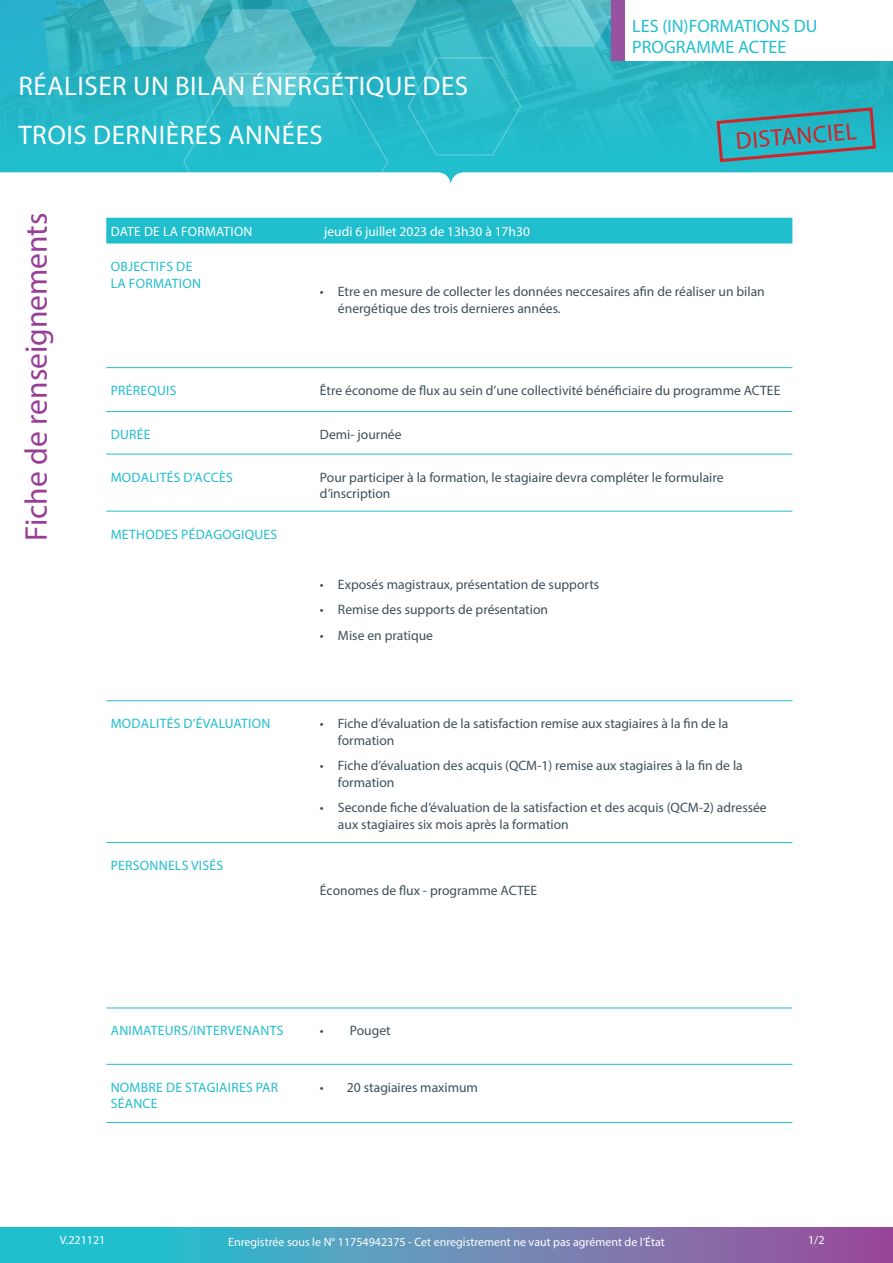
<style>
.page{position:relative;width:893px;height:1263px;background:#fff}
.page>*{position:absolute;margin:0;border:0;box-sizing:border-box;transform-origin:0 0}
.t1{font:31.5px "Myriad Pro";color:#983e97}
.t2{font:27px/49.5px "Myriad Pro";letter-spacing:.02em;color:#fff}
.t3{font:24px "Myriad Pro";color:#d1232a}
.t4{font:18px "Myriad Pro";color:#21bece}
.txt_tableau__puces{font:13.65px/16.6px "Myriad Pro";color:#3d4f59}
.txt_tableau__horaire{font:13.65px/16.6px "Myriad Pro";letter-spacing:.02em;color:#21bece}
.txt_tableau__gras{font:13.5px "Myriad Pro";color:#fff}
.txt_tableau__horaire-2{font:13.5px "Myriad Pro";letter-spacing:.02em;color:#fff}
.t5{font:12px "Myriad Pro";color:#fff}
</style>
<div class="page">
<img style="left:0;top:0;width:893px;height:173px">
<svg style="left:102px;top:0;width:520px;height:183px;background:#40bdca"></svg>
<svg style="left:0;top:1228px;width:893px;height:35px;background:#5f8fb8"></svg>
<div style="left:106px;top:218px;width:686px;height:25px;background:#21bece"></div>
<hr style="left:106px;top:367px;width:214px;height:1px;background:#21bece">
<hr style="left:106px;top:411px;width:214px;height:1px;background:#21bece">
<hr style="left:106px;top:454px;width:214px;height:1px;background:#21bece">
<hr style="left:106px;top:511px;width:214px;height:1px;background:#21bece">
<hr style="left:106px;top:700px;width:214px;height:1px;background:#21bece">
<hr style="left:106px;top:842px;width:214px;height:1px;background:#21bece">
<hr style="left:106px;top:1007px;width:214px;height:1px;background:#21bece">
<hr style="left:320px;top:367px;width:472px;height:1px;background:#21bece">
<hr style="left:320px;top:411px;width:472px;height:1px;background:#21bece">
<hr style="left:320px;top:454px;width:472px;height:1px;background:#21bece">
<hr style="left:320px;top:511px;width:472px;height:1px;background:#21bece">
<hr style="left:320px;top:700px;width:472px;height:1px;background:#21bece">
<hr style="left:320px;top:842px;width:472px;height:1px;background:#21bece">
<hr style="left:320px;top:1007px;width:472px;height:1px;background:#21bece">
<hr style="left:106px;top:1064px;width:214px;height:1px;background:#21bece">
<hr style="left:106px;top:1122px;width:214px;height:1px;background:#21bece">
<hr style="left:320px;top:1064px;width:472px;height:1px;background:#21bece">
<hr style="left:320px;top:1122px;width:472px;height:1px;background:#21bece">
<svg style="left:715px;top:106px;width:163px;height:58px;background:#36a7b5"></svg>
<div style="left:625px;top:0;width:268px;height:60px;background:#fff"></div>
<div style="left:612px;top:0;width:13px;height:60px;background:#9952a0"></div>
<p class="t2" style="left:18px;top:61px;width:451px">RÉALISER UN BILAN ÉNERGÉTIQUE DES<br>TROIS DERNIÈRES ANNÉES</p>
<p class="t4" style="left:632px;top:15px;width:187px">LES (IN)FORMATIONS DU</p>
<p class="t4" style="left:632px;top:36px;width:156px">PROGRAMME ACTEE</p>
<p class="t3" style="left:735px;top:127px;width:123px;rotate:-5deg">DISTANCIEL</p>
<p class="t1" style="left:17px;top:541px;width:330px;rotate:-90deg">Fiche de renseignements</p>
<p class="txt_tableau__horaire-2" style="left:111px;top:223px;width:143px">DATE DE LA FORMATION</p>
<p class="txt_tableau__gras" style="left:324px;top:223px;width:207px">jeudi 6 juillet 2023 de 13h30 à 17h30</p>
<p class="txt_tableau__horaire" style="left:111px;top:258px;width:83px">OBJECTIFS DE</p>
<p class="txt_tableau__horaire" style="left:111px;top:274px;width:92px">LA FORMATION</p>
<p class="txt_tableau__puces" style="left:338px;top:283px;width:428px;text-indent:-18px">• Etre en mesure de collecter les données neccesaires afin de réaliser un bilan énergétique des trois dernieres années.</p>
<p class="txt_tableau__horaire" style="left:111px;top:382px;width:67px">PRÉREQUIS</p>
<p class="txt_tableau__puces" style="left:320px;top:382px;width:462px">Être économe de flux au sein d’une collectivité bénéficiaire du programme ACTEE</p>
<p class="txt_tableau__horaire" style="left:111px;top:426px;width:41px">DURÉE</p>
<p class="txt_tableau__puces" style="left:320px;top:426px;width:83px">Demi- journée</p>
<p class="txt_tableau__horaire" style="left:111px;top:468px;width:124px">MODALITÉS D’ACCÈS</p>
<p class="txt_tableau__puces" style="left:320px;top:468px;width:405px">Pour participer à la formation, le stagiaire devra compléter le formulaire d’inscription</p>
<p class="txt_tableau__horaire" style="left:111px;top:525px;width:168px">METHODES PÉDAGOGIQUES</p>
<p class="txt_tableau__puces" style="left:320px;top:576px;width:281px">• Exposés magistraux, présentation de supports</p>
<p class="txt_tableau__puces" style="left:320px;top:601px;width:230px">• Remise des supports de présentation</p>
<p class="txt_tableau__puces" style="left:320px;top:626px;width:115px">• Mise en pratique</p>
<p class="txt_tableau__horaire" style="left:111px;top:715px;width:161px">MODALITÉS D’ÉVALUATION</p>
<p class="txt_tableau__puces" style="left:338px;top:715px;width:392px;text-indent:-18px">• Fiche d’évaluation de la satisfaction remise aux stagiaires à la fin de la formation</p>
<p class="txt_tableau__puces" style="left:338px;top:757px;width:406px;text-indent:-18px">• Fiche d’évaluation des acquis (QCM-1) remise aux stagiaires à la fin de la formation</p>
<p class="txt_tableau__puces" style="left:338px;top:799px;width:430px;text-indent:-18px">• Seconde fiche d’évaluation de la satisfaction et des acquis (QCM-2) adressée aux stagiaires six mois après la formation</p>
<p class="txt_tableau__horaire" style="left:111px;top:857px;width:114px">PERSONNELS VISÉS</p>
<p class="txt_tableau__puces" style="left:320px;top:882px;width:219px">Économes de flux - programme ACTEE</p>
<p class="txt_tableau__horaire" style="left:111px;top:1022px;width:174px">ANIMATEURS/INTERVENANTS</p>
<p class="txt_tableau__puces" style="left:320px;top:1022px;width:72px">• Pouget</p>
<p class="txt_tableau__horaire" style="left:111px;top:1078px;width:169px">NOMBRE DE STAGIAIRES PAR<br>SÉANCE</p>
<p class="txt_tableau__puces" style="left:320px;top:1078px;width:160px">• 20 stagiaires maximum</p>
<p class="t5" style="left:60px;top:1233px;width:47px">V.221121</p>
<p class="t5" style="left:228px;top:1235px;width:438px">Enregistrée sous le N° 11754942375 - Cet enregistrement ne vaut pas agrément de l’État</p>
<p class="t5" style="left:808px;top:1233px;width:18px">1/2</p>
</div>
